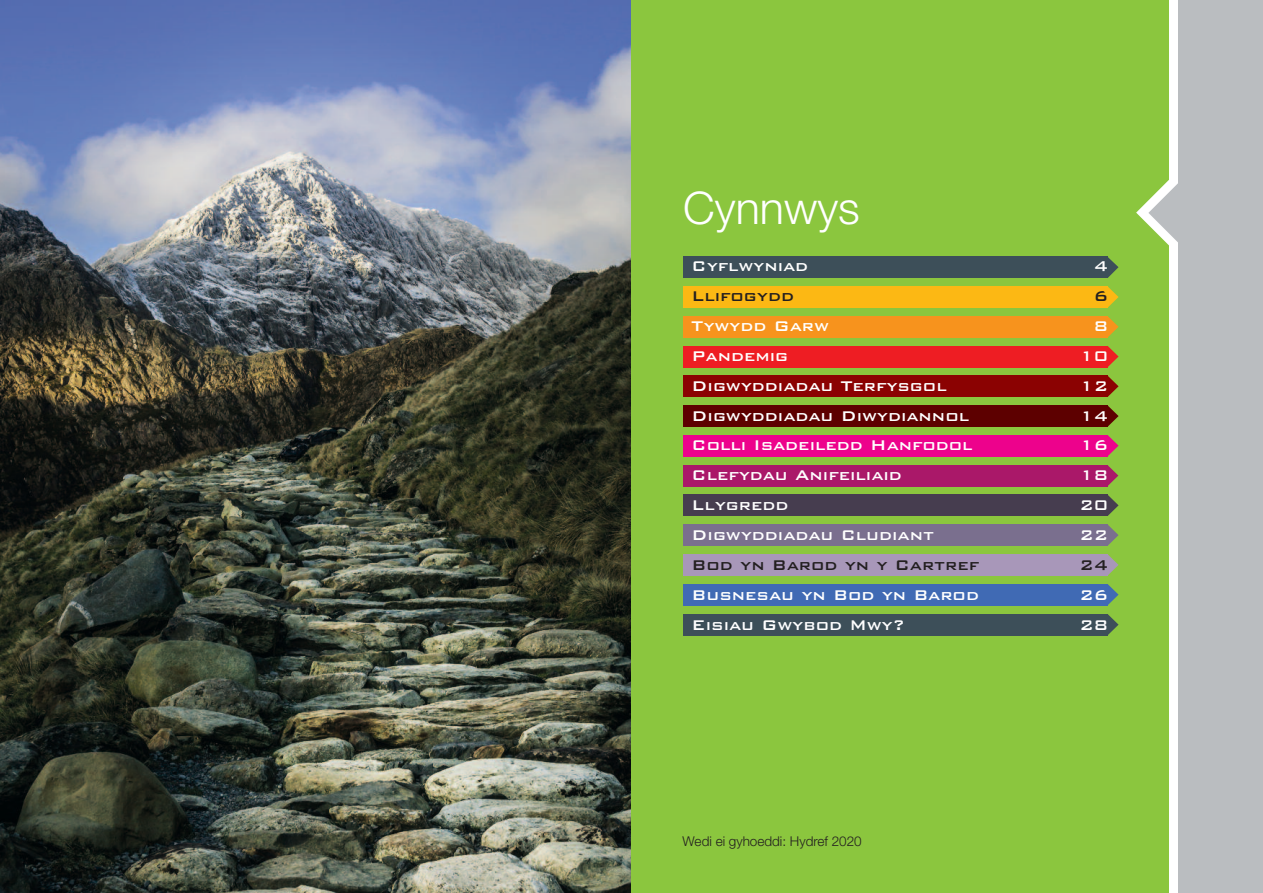
<style>
.page{position:relative;width:1263px;height:893px;background:#fff}
.page>*{position:absolute;margin:0;border:0;box-sizing:border-box;transform-origin:0 0}
.t1{font:300 45px "Helvetica Neue";color:#fff}
.t2{font:500 18.75px "Bank Gothic";color:#fff}
.t3{font:500 18.75px "Bank Gothic";color:#231f20}
.t4{font:300 13.5px "Helvetica Neue";color:#231f20}
</style>
<div class="page">
<img style="left:0;top:0;width:631px;height:893px">
<div style="left:631px;top:0;width:632px;height:893px;background:#8bc63e"></div>
<div style="left:682px;top:257px;width:425px;height:21px;background:#3d4f59"></div>
<svg style="left:1107px;top:257px;width:11px;height:21px"></svg>
<div style="left:682px;top:286px;width:425px;height:22px;background:#fcb814"></div>
<svg style="left:1107px;top:286px;width:11px;height:22px"></svg>
<div style="left:682px;top:316px;width:425px;height:21px;background:#f7931d"></div>
<svg style="left:1107px;top:316px;width:11px;height:21px"></svg>
<div style="left:682px;top:346px;width:425px;height:21px;background:#ee1d23"></div>
<svg style="left:1107px;top:346px;width:11px;height:21px"></svg>
<div style="left:682px;top:376px;width:425px;height:21px;background:#8b0202"></div>
<svg style="left:1107px;top:376px;width:11px;height:21px"></svg>
<div style="left:682px;top:405px;width:425px;height:22px;background:#5d0000"></div>
<svg style="left:1107px;top:405px;width:11px;height:22px"></svg>
<div style="left:682px;top:435px;width:425px;height:21px;background:#ed028c"></div>
<svg style="left:1107px;top:435px;width:11px;height:21px"></svg>
<div style="left:682px;top:465px;width:425px;height:21px;background:#aa1869"></div>
<svg style="left:1107px;top:465px;width:11px;height:21px"></svg>
<div style="left:682px;top:495px;width:425px;height:21px;background:#463d4f"></div>
<svg style="left:1107px;top:495px;width:11px;height:21px"></svg>
<div style="left:682px;top:524px;width:425px;height:22px;background:#7a6f8e"></div>
<svg style="left:1107px;top:524px;width:11px;height:22px"></svg>
<div style="left:682px;top:554px;width:425px;height:22px;background:#a897b9"></div>
<svg style="left:1107px;top:554px;width:11px;height:22px"></svg>
<div style="left:682px;top:584px;width:425px;height:21px;background:#406ab4"></div>
<svg style="left:1107px;top:584px;width:11px;height:21px"></svg>
<div style="left:1177px;top:0;width:86px;height:893px;background:#babdc0"></div>
<div style="left:1169px;top:0;width:9px;height:893px;background:#fff"></div>
<svg style="left:1136px;top:180px;width:42px;height:66px"></svg>
<div style="left:682px;top:614px;width:425px;height:21px;background:#3d4f59"></div>
<svg style="left:1107px;top:614px;width:11px;height:21px"></svg>
<h1 class="t1" style="left:683px;top:172px;width:178px">Cynnwys</h1>
<p class="t2" style="left:692px;top:252px;width:118px">Cyflwyniad</p>
<p class="t2" style="left:1094px;top:252px;width:16px">4</p>
<p class="t3" style="left:692px;top:282px;width:104px">Llifogydd</p>
<p class="t3" style="left:1094px;top:282px;width:16px">6</p>
<p class="t2" style="left:692px;top:312px;width:139px">Tywydd Garw</p>
<p class="t2" style="left:1094px;top:312px;width:16px">8</p>
<p class="t2" style="left:692px;top:341px;width:98px">Pandemig</p>
<p class="t2" style="left:1079px;top:341px;width:30px">10</p>
<p class="t2" style="left:692px;top:371px;width:257px">Digwyddiadau Terfysgol</p>
<p class="t2" style="left:1079px;top:371px;width:30px">12</p>
<p class="t2" style="left:692px;top:401px;width:279px">Digwyddiadau Diwydiannol</p>
<p class="t2" style="left:1079px;top:401px;width:30px">14</p>
<p class="t2" style="left:692px;top:431px;width:282px">Colli Isadeiledd Hanfodol</p>
<p class="t2" style="left:1079px;top:431px;width:30px">16</p>
<p class="t2" style="left:692px;top:461px;width:212px">Clefydau Anifeiliaid</p>
<p class="t2" style="left:1079px;top:461px;width:30px">18</p>
<p class="t2" style="left:692px;top:491px;width:98px">Llygredd</p>
<p class="t2" style="left:1079px;top:491px;width:30px">20</p>
<p class="t2" style="left:692px;top:521px;width:244px">Digwyddiadau Cludiant</p>
<p class="t2" style="left:1079px;top:521px;width:30px">22</p>
<p class="t3" style="left:692px;top:550px;width:289px">Bod yn Barod yn y Cartref</p>
<p class="t3" style="left:1079px;top:550px;width:30px">24</p>
<p class="t2" style="left:692px;top:580px;width:289px">Busnesau yn Bod yn Barod</p>
<p class="t2" style="left:1079px;top:580px;width:30px">26</p>
<p class="t2" style="left:692px;top:610px;width:215px">Eisiau Gwybod Mwy?</p>
<p class="t2" style="left:1079px;top:610px;width:30px">28</p>
<p class="t4" style="left:683px;top:830px;width:181px">Wedi ei gyhoeddi: Hydref 2020</p>
</div>
